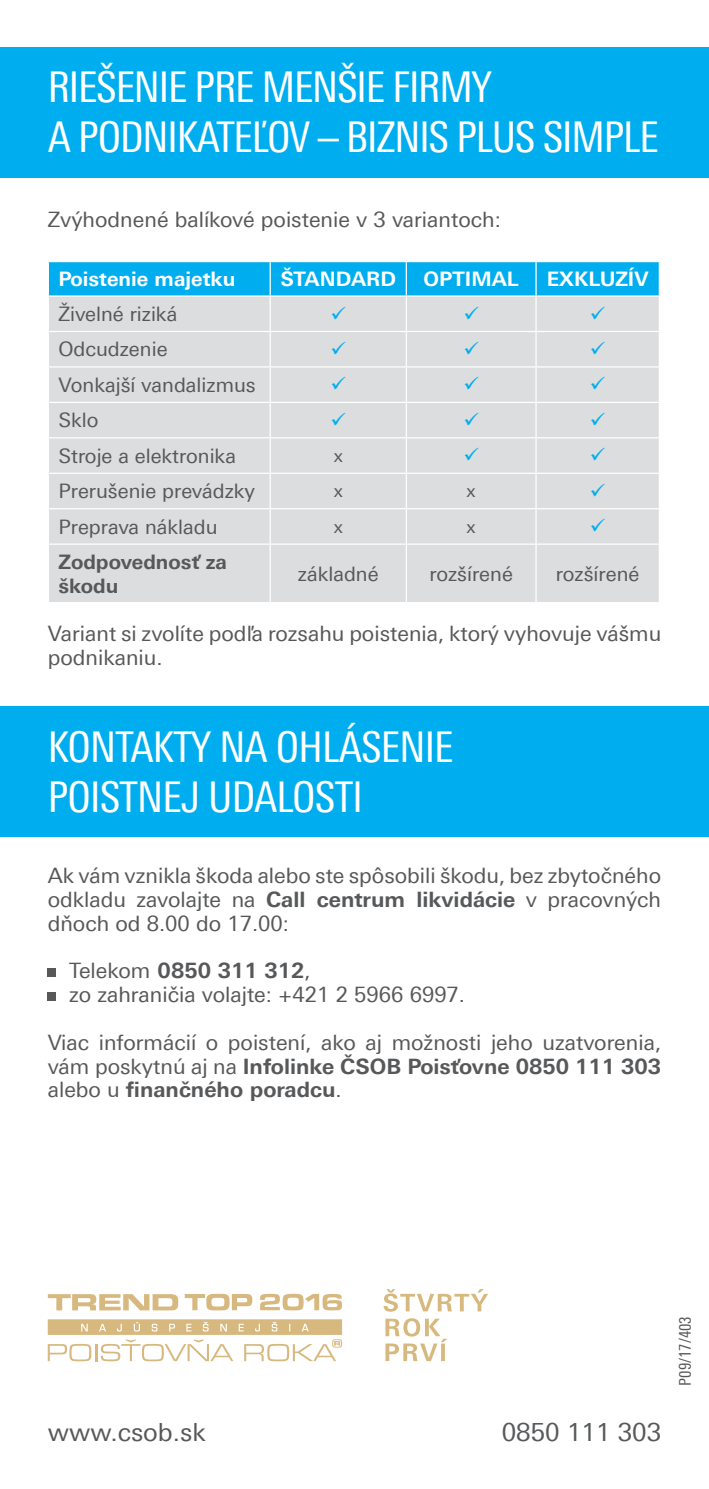
<style>
.page{position:relative;width:709px;height:1489px;background:#fff}
.page>*{position:absolute;margin:0;border:0;box-sizing:border-box;transform-origin:0 0}
.t1{font:42.5px/50px "Linotype Univers 420 Cn";letter-spacing:-.03em;color:#fff}
.t2{font:25px "Linotype Univers 430";color:#57585a}
.t3{font:21.25px/23.8px "Linotype Univers 430";color:#57585a}
.t4{font:700 21.25px/23.8px "Linotype Univers 630";color:#57585a}
.t5{font:20px "Linotype Univers 430";color:#57585a}
.t6{font:700 20px "Linotype Univers 630";color:#fff}
.t7{font:700 20px/24px "Linotype Univers 630";color:#57585a}
.t8{font:17.5px "Linotype Univers 430";color:#57585a}
.t9{font:16.25px "Linotype Univers 420 Cn";color:#57585a}
.s1{font-family:"Linotype Univers 630";font-weight:700}
.s2{font-family:"Linotype Univers 430";font-weight:400}
</style>
<div class="page">
<div style="left:0;top:48px;width:709px;height:130px;background:#00aeef"></div>
<div style="left:0;top:706px;width:709px;height:130px;background:#00aeef"></div>
<div style="left:49px;top:262px;width:609px;height:33px;background:#00aeef"></div>
<div style="left:49px;top:297px;width:609px;height:305px;background:#dcdddf"></div>
<hr style="left:269px;top:262px;width:2px;height:33px;background:#fff">
<hr style="left:406px;top:262px;width:1px;height:33px;background:#fff">
<hr style="left:535px;top:262px;width:1px;height:33px;background:#fff">
<hr style="left:269px;top:297px;width:2px;height:34px;background:#fff">
<hr style="left:406px;top:297px;width:1px;height:34px;background:#fff">
<hr style="left:535px;top:297px;width:1px;height:34px;background:#fff">
<hr style="left:48px;top:331px;width:222px;height:1px;background:#fff">
<hr style="left:270px;top:331px;width:136px;height:1px;background:#fff">
<hr style="left:269px;top:332px;width:2px;height:34px;background:#fff">
<hr style="left:406px;top:331px;width:130px;height:1px;background:#fff">
<hr style="left:406px;top:332px;width:1px;height:34px;background:#fff">
<hr style="left:536px;top:331px;width:124px;height:1px;background:#fff">
<hr style="left:535px;top:332px;width:1px;height:34px;background:#fff">
<hr style="left:48px;top:366px;width:222px;height:1px;background:#fff">
<hr style="left:270px;top:366px;width:136px;height:1px;background:#fff">
<hr style="left:269px;top:367px;width:2px;height:35px;background:#fff">
<hr style="left:406px;top:366px;width:130px;height:1px;background:#fff">
<hr style="left:406px;top:367px;width:1px;height:35px;background:#fff">
<hr style="left:536px;top:366px;width:124px;height:1px;background:#fff">
<hr style="left:535px;top:367px;width:1px;height:35px;background:#fff">
<hr style="left:48px;top:402px;width:222px;height:1px;background:#fff">
<hr style="left:270px;top:402px;width:136px;height:1px;background:#fff">
<hr style="left:269px;top:403px;width:2px;height:34px;background:#fff">
<hr style="left:406px;top:402px;width:130px;height:1px;background:#fff">
<hr style="left:406px;top:403px;width:1px;height:34px;background:#fff">
<hr style="left:536px;top:402px;width:124px;height:1px;background:#fff">
<hr style="left:535px;top:403px;width:1px;height:34px;background:#fff">
<hr style="left:48px;top:437px;width:222px;height:1px;background:#fff">
<hr style="left:270px;top:437px;width:136px;height:1px;background:#fff">
<hr style="left:269px;top:438px;width:2px;height:34px;background:#fff">
<hr style="left:406px;top:437px;width:130px;height:1px;background:#fff">
<hr style="left:406px;top:438px;width:1px;height:34px;background:#fff">
<hr style="left:536px;top:437px;width:124px;height:1px;background:#fff">
<hr style="left:535px;top:438px;width:1px;height:34px;background:#fff">
<hr style="left:48px;top:472px;width:222px;height:2px;background:#fff">
<hr style="left:270px;top:472px;width:136px;height:2px;background:#fff">
<hr style="left:269px;top:474px;width:2px;height:34px;background:#fff">
<hr style="left:406px;top:472px;width:130px;height:2px;background:#fff">
<hr style="left:406px;top:474px;width:1px;height:34px;background:#fff">
<hr style="left:536px;top:472px;width:124px;height:2px;background:#fff">
<hr style="left:535px;top:474px;width:1px;height:34px;background:#fff">
<hr style="left:48px;top:508px;width:222px;height:1px;background:#fff">
<hr style="left:270px;top:508px;width:136px;height:1px;background:#fff">
<hr style="left:269px;top:509px;width:2px;height:34px;background:#fff">
<hr style="left:406px;top:508px;width:130px;height:1px;background:#fff">
<hr style="left:406px;top:509px;width:1px;height:34px;background:#fff">
<hr style="left:536px;top:508px;width:124px;height:1px;background:#fff">
<hr style="left:535px;top:509px;width:1px;height:34px;background:#fff">
<hr style="left:48px;top:543px;width:222px;height:1px;background:#fff">
<hr style="left:270px;top:543px;width:136px;height:1px;background:#fff">
<hr style="left:269px;top:544px;width:2px;height:58px;background:#fff">
<hr style="left:406px;top:543px;width:130px;height:1px;background:#fff">
<hr style="left:406px;top:544px;width:1px;height:58px;background:#fff">
<hr style="left:536px;top:543px;width:124px;height:1px;background:#fff">
<hr style="left:535px;top:544px;width:1px;height:58px;background:#fff">
<div style="left:48px;top:968px;width:8px;height:8px;background:#57585a"></div>
<div style="left:48px;top:992px;width:8px;height:8px;background:#57585a"></div>
<svg style="left:385px;top:1318px;width:62px;height:42px"></svg>
<svg style="left:383px;top:1289px;width:105px;height:22px"></svg>
<svg style="left:48px;top:1319px;width:294px;height:42px"></svg>
<svg style="left:48px;top:1294px;width:130px;height:16px"></svg>
<svg style="left:185px;top:1293px;width:67px;height:17px"></svg>
<svg style="left:260px;top:1293px;width:82px;height:17px"></svg>
<svg style="left:332px;top:306px;width:13px;height:13px"></svg>
<svg style="left:465px;top:306px;width:13px;height:13px"></svg>
<svg style="left:591px;top:306px;width:14px;height:13px"></svg>
<svg style="left:332px;top:341px;width:13px;height:13px"></svg>
<svg style="left:465px;top:341px;width:13px;height:13px"></svg>
<svg style="left:591px;top:341px;width:14px;height:13px"></svg>
<svg style="left:332px;top:377px;width:13px;height:13px"></svg>
<svg style="left:465px;top:377px;width:13px;height:13px"></svg>
<svg style="left:591px;top:377px;width:14px;height:13px"></svg>
<svg style="left:332px;top:412px;width:13px;height:13px"></svg>
<svg style="left:465px;top:412px;width:13px;height:13px"></svg>
<svg style="left:591px;top:412px;width:14px;height:13px"></svg>
<svg style="left:465px;top:447px;width:13px;height:14px"></svg>
<svg style="left:591px;top:447px;width:14px;height:14px"></svg>
<svg style="left:591px;top:483px;width:14px;height:13px"></svg>
<svg style="left:591px;top:518px;width:14px;height:13px"></svg>
<h1 class="t1" style="left:48px;top:62px;width:612px">RIEŠENIE PRE MENŠIE FIRMY<br>A PODNIKATEĽOV – BIZNIS PLUS SIMPLE</h1>
<p class="t3" style="left:48px;top:208px;width:454px">Zvýhodnené balíkové poistenie v 3 variantoch:</p>
<p class="t6" style="left:58px;top:267px;width:178px">Poistenie majetku</p>
<p class="t6" style="left:280px;top:267px;width:117px">ŠTANDARD</p>
<p class="t6" style="left:423px;top:267px;width:97px">OPTIMAL</p>
<p class="t6" style="left:547px;top:267px;width:103px">EXKLUZÍV</p>
<p class="t5" style="left:58px;top:302px;width:120px">Živelné riziká</p>
<p class="t5" style="left:58px;top:338px;width:111px">Odcudzenie</p>
<p class="t5" style="left:58px;top:373px;width:199px">Vonkajší vandalizmus</p>
<p class="t5" style="left:58px;top:409px;width:42px">Sklo</p>
<p class="t5" style="left:58px;top:444px;width:179px">Stroje a elektronika</p>
<p class="t8" style="left:334px;top:445px;width:11px">x</p>
<p class="t5" style="left:58px;top:479px;width:198px">Prerušenie prevádzky</p>
<p class="t8" style="left:334px;top:481px;width:11px">x</p>
<p class="t8" style="left:466px;top:481px;width:11px">x</p>
<p class="t5" style="left:58px;top:515px;width:161px">Preprava nákladu</p>
<p class="t8" style="left:334px;top:516px;width:11px">x</p>
<p class="t8" style="left:466px;top:516px;width:11px">x</p>
<p class="t7" style="left:58px;top:549px;width:170px">Zodpovednosť za škodu</p>
<p class="t5" style="left:298px;top:562px;width:82px">základné</p>
<p class="t5" style="left:429px;top:562px;width:85px">rozšírené</p>
<p class="t5" style="left:556px;top:562px;width:85px">rozšírené</p>
<p class="t3" style="left:48px;top:621px;width:615px">Variant si zvolíte podľa rozsahu poistenia, ktorý vyhovuje vášmu podnikaniu.</p>
<h1 class="t1" style="left:48px;top:721px;width:407px">KONTAKTY NA OHLÁSENIE<br>POISTNEJ UDALOSTI</h1>
<p class="t3" style="left:48px;top:864px;width:615px;text-align:justify">Ak vám vznikla škoda alebo ste spôsobili škodu, bez zbytočného odkladu zavolajte na <span class="s1">Call centrum likvidácie</span> v pracovných dňoch od 8.00 do 17.00:</p>
<p class="t4" style="left:69px;top:958px;width:243px"><span class="s2">Telekom</span> 0850 311 312<span class="s2">,</span></p>
<p class="t3" style="left:69px;top:982px;width:397px">zo zahraničia volajte: +421 2 5966 6997.</p>
<p class="t3" style="left:48px;top:1030px;width:615px">Viac informácií o poistení, ako aj možnosti jeho uzatvorenia,</p>
<p class="t4" style="left:48px;top:1053px;width:615px"><span class="s2">vám poskytnú aj na</span> Infolinke ČSOB Poisťovne 0850 111 303 <span class="s2">alebo u</span> finančného poradcu<span class="s2">.</span></p>
<p class="t2" style="left:48px;top:1417px;width:159px">www.csob.sk</p>
<p class="t2" style="left:502px;top:1417px;width:161px">0850 111 303</p>
<p class="t9" style="left:675px;top:1385px;width:71px;rotate:-90deg">P09/17/403</p>
</div>
